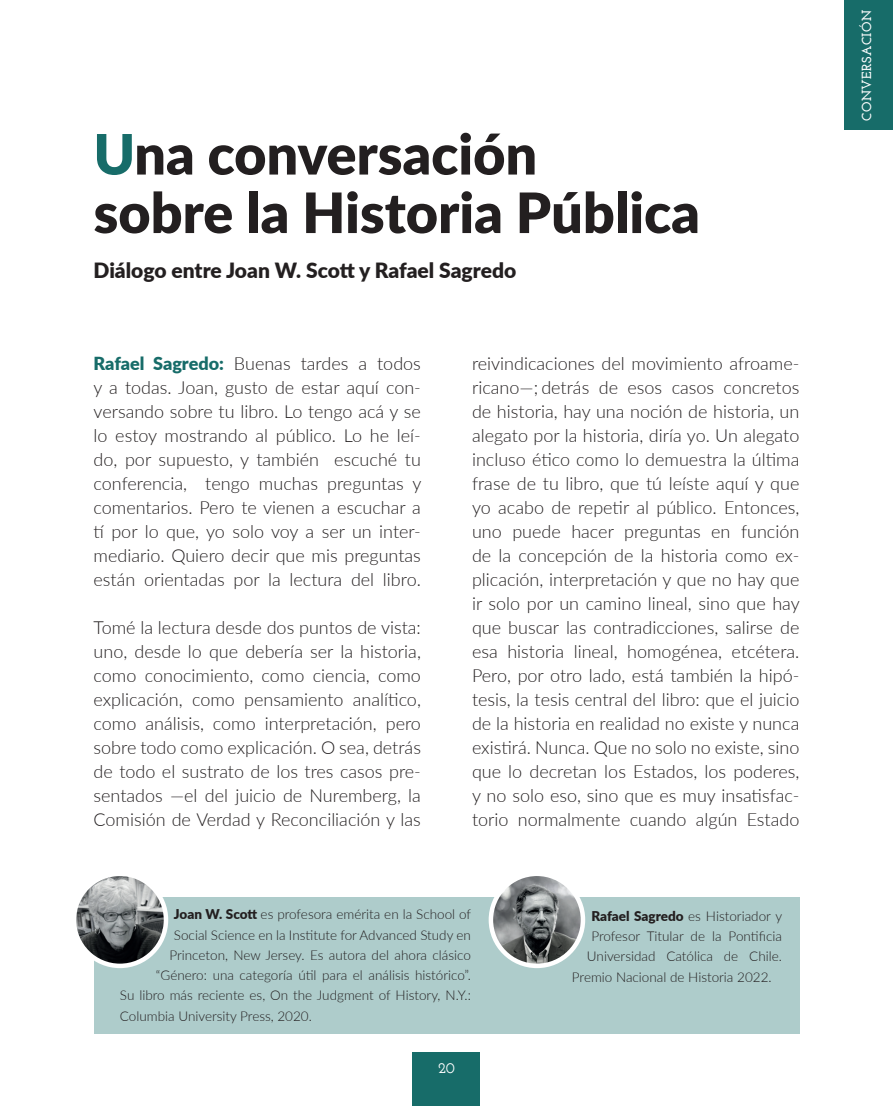
<style>
.page{position:relative;width:893px;height:1106px;background:#fff}
.page>*{position:absolute;margin:0;border:0;box-sizing:border-box;transform-origin:0 0}
.t1{font:900 55.65px/58.5px "Lato";color:#231f20}
.t2{font:900 21px "Lato";color:#231f20}
.t3{font:300 18px/24px "Lato";color:#231f20;text-align:justify}
.t4{font:600 15px "Josefin Slab";color:#fff}
.t5{font:300 13.5px "Lato";color:#231f20}
.t6{font:700 13.2px "Josefin Slab";letter-spacing:.03em;color:#fff}
.s1{color:#176c69}
.s2{font-weight:900;color:#176c69}
.s3{font-weight:900}
</style>
<div class="page">
<div style="left:413px;top:1052px;width:67px;height:54px;background:#176c69"></div>
<div style="left:844px;top:0;width:49px;height:130px;background:#176c69"></div>
<div style="left:94px;top:897px;width:705px;height:136px;background:#aecccb"></div>
<img style="left:491px;top:873px;width:92px;height:92px;border-radius:46px">
<div style="left:489px;top:871px;width:96px;height:97px;border:4px solid #fff;border-radius:50%"></div>
<img style="left:74px;top:873px;width:92px;height:92px;border-radius:46px">
<div style="left:72px;top:871px;width:96px;height:97px;border:4px solid #fff;border-radius:50%"></div>
<h1 class="t1" style="left:94px;top:122px;width:608px"><span class="s1">U</span>na conversación<br>sobre la Historia Pública</h1>
<p class="t2" style="left:94px;top:254px;width:424px">Diálogo entre Joan W. Scott y Rafael Sagredo</p>
<p class="t3" style="left:94px;top:350px;width:329px"><span class="s2">Rafael Sagredo:</span> Buenas tardes a todos y a todas. Joan, gusto de estar aquí con&shy;versando sobre tu libro. Lo tengo acá y se lo estoy mostrando al público. Lo he leí&shy;do, por supuesto, y también escuché tu conferencia, tengo muchas preguntas y comentarios. Pero te vienen a escuchar a tí por lo que, yo solo voy a ser un inter&shy;mediario. Quiero decir que mis preguntas están orientadas por la lectura del libro.</p>
<p class="t3" style="left:94px;top:614px;width:329px">Tomé la lectura desde dos puntos de vista: uno, desde lo que debería ser la historia, como conocimiento, como ciencia, como explicación, como pensamiento analítico, como análisis, como interpretación, pero sobre todo como explicación. O sea, detrás de todo el sustrato de los tres casos pre&shy;sentados —el del juicio de Nuremberg, la Comisión de Verdad y Reconciliación y las</p>
<p class="t3" style="left:472px;top:350px;width:329px">reivindicaciones del movimiento afroame&shy;ricano—; detrás de esos casos concretos de historia, hay una noción de historia, un alegato por la historia, diría yo. Un alegato incluso ético como lo demuestra la última frase de tu libro, que tú leíste aquí y que yo acabo de repetir al público. Entonces, uno puede hacer preguntas en función de la concepción de la historia como ex&shy;plicación, interpretación y que no hay que ir solo por un camino lineal, sino que hay que buscar las contradicciones, salirse de esa historia lineal, homogénea, etcétera.<br>Pero, por otro lado, está también la hipó&shy;tesis, la tesis central del libro: que el juicio de la historia en realidad no existe y nunca existirá. Nunca. Que no solo no existe, sino que lo decretan los Estados, los poderes, y no solo eso, sino que es muy insatisfac&shy;torio normalmente cuando algún Estado</p>
<p class="t5" style="left:174px;top:905px;width:299px"><span class="s3">Joan W. Scott</span> es profesora emérita en la School of</p>
<p class="t5" style="left:174px;top:925px;width:298px">Social Science en la Institute for Advanced Study en</p>
<p class="t5" style="left:169px;top:945px;width:303px">Princeton, New Jersey. Es autora del ahora clásico</p>
<p class="t5" style="left:156px;top:966px;width:316px">“Género: una categoría útil para el análisis histórico”.</p>
<p class="t5" style="left:120px;top:986px;width:352px">Su libro más reciente es, On the Judgment of History, N.Y.:</p>
<p class="t5" style="left:120px;top:1006px;width:193px">Columbia University Press, 2020.</p>
<p class="t4" style="left:438px;top:1059px;width:18px">20</p>
<p class="t5" style="left:591px;top:906px;width:192px"><span class="s3">Rafael Sagredo</span> es Historiador y</p>
<p class="t5" style="left:591px;top:927px;width:192px">Profesor Titular de la Pontificia</p>
<p class="t5" style="left:587px;top:947px;width:196px">Universidad Católica de Chile.</p>
<p class="t5" style="left:572px;top:967px;width:201px">Premio Nacional de Historia 2022.</p>
<p class="t6" style="left:859px;top:120px;width:112px;rotate:-90deg">CONVERSACIÓN</p>
</div>
